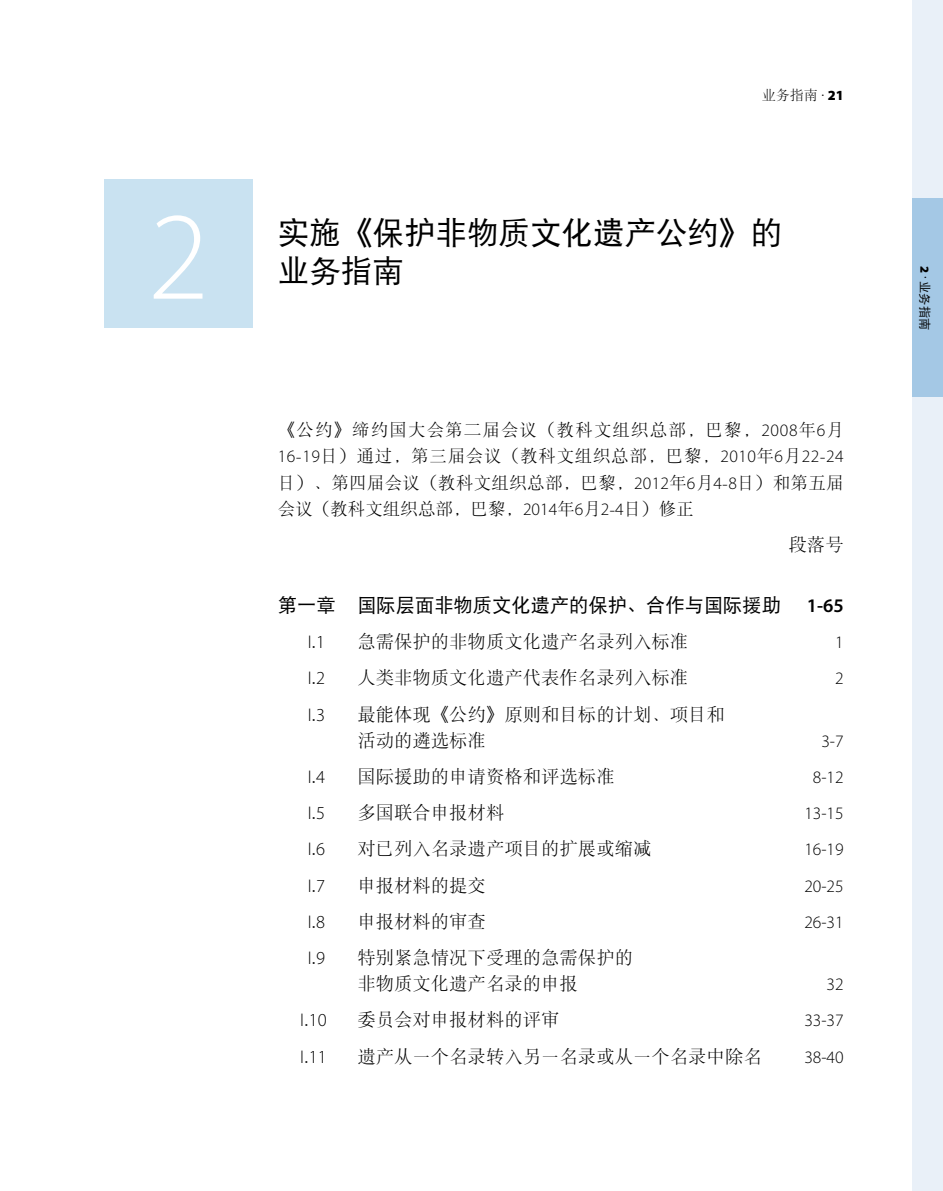
<style>
.page{position:relative;width:943px;height:1191px;background:#fff}
.page>*{position:absolute;margin:0;border:0;box-sizing:border-box;transform-origin:0 0}
.t1{font:300 126px "Myriad Pro";color:#fff}
.Ch_Titre_numéroté{font:31.5px/38.5px "DFP Hei W5";color:#000}
.Ch_Tab_mat_1_Chap_2{font:19.25px "DFP Hei W5";color:#000}
.Ch_Tab_mat_1_Chap_2-2{font:600 19.25px "Myriad Pro";color:#000}
.Ch_Tab_mat_2_Chap_2{font:18.38px/26.2px "DFP Song W3";color:#000}
.Ch_Tab_mat_2_Chap_2-2{font:300 18.38px "Myriad Pro";color:#000}
.Txt_Art{font:18.38px "DFP Song W3";color:#000}
.Ch_texte_courant{font:17.5px/26.2px "DFP Song W3";letter-spacing:.015em;color:#000;text-align:justify}
.Ch_Tab_mat_2_Chap_2-3{font:300 17.5px "Myriad Pro";color:#000}
.t2{font:14px "DFP Song W3";color:#000}
.t3{font:12.25px "DFP Hei W5";color:#000}
.t4{font:12.25px "Myriad Pro";color:#000}
.s1{font-family:"Myriad Pro";font-weight:900}
.s2{font-family:"Myriad Pro";font-weight:300}
.s3{font-family:"DFP Song W3";font-weight:400}
</style>
<div class="page">
<div style="left:912px;top:0;width:31px;height:1191px;background:#e9f0f8"></div>
<div style="left:911px;top:198px;width:32px;height:199px;background:#a4c8e5"></div>
<div style="left:104px;top:179px;width:149px;height:148px;background:#c9e2f1"></div>
<p class="t2" style="left:762px;top:87px;width:83px">业务指南 . <span class="s1">21</span></p>
<p class="t1" style="left:148px;top:181px;width:63px">2</p>
<p class="Ch_Titre_numéroté" style="left:278px;top:212px;width:506px">实施《保护非物质文化遗产公约》的业务指南</p>
<p class="Ch_texte_courant" style="left:278px;top:416px;width:567px">《公约》缔约国大会第二届会议（教科文组织总部，巴黎，<span class="s2">2008</span>年<span class="s2">6</span>月<span class="s2">16</span>-<span class="s2">19</span>日）通过，第三届会议（教科文组织总部，巴黎，<span class="s2">2010</span>年<span class="s2">6</span>月<span class="s2">22</span>-<span class="s2">24</span>日）、第四届会议（教科文组织总部，巴黎，<span class="s2">2012</span>年<span class="s2">6</span>月<span class="s2">4</span>-<span class="s2">8</span>日）和第五届会议（教科文组织总部，巴黎，<span class="s2">2014</span>年<span class="s2">6</span>月<span class="s2">2</span>-<span class="s2">4</span>日）修正</p>
<p class="Txt_Art" style="left:788px;top:534px;width:57px">段落号</p>
<p class="Ch_Tab_mat_1_Chap_2" style="left:278px;top:595px;width:504px">第一章 国际层面非物质文化遗产的保护、合作与国际援助</p>
<p class="Ch_Tab_mat_1_Chap_2-2" style="left:806px;top:593px;width:39px">1-65</p>
<p class="Ch_Tab_mat_2_Chap_2-2" style="left:308px;top:631px;width:19px">I<span class="s3">.</span>1</p>
<p class="Ch_Tab_mat_2_Chap_2" style="left:357px;top:628px;width:332px">急需保护的非物质文化遗产名录列入标准</p>
<p class="Ch_Tab_mat_2_Chap_2-3" style="left:835px;top:632px;width:10px">1</p>
<p class="Ch_Tab_mat_2_Chap_2-2" style="left:308px;top:667px;width:19px">I<span class="s3">.</span>2</p>
<p class="Ch_Tab_mat_2_Chap_2" style="left:357px;top:664px;width:332px">人类非物质文化遗产代表作名录列入标准</p>
<p class="Ch_Tab_mat_2_Chap_2-3" style="left:835px;top:668px;width:10px">2</p>
<p class="Ch_Tab_mat_2_Chap_2-2" style="left:308px;top:703px;width:19px">I<span class="s3">.</span>3</p>
<p class="Ch_Tab_mat_2_Chap_2" style="left:357px;top:700px;width:369px">最能体现《公约》原则和目标的计划、项目和活动的遴选标准</p>
<p class="Ch_Tab_mat_2_Chap_2-3" style="left:821px;top:730px;width:24px">3-7</p>
<p class="Ch_Tab_mat_2_Chap_2-2" style="left:308px;top:766px;width:19px">I<span class="s3">.</span>4</p>
<p class="Ch_Tab_mat_2_Chap_2" style="left:357px;top:763px;width:259px">国际援助的申请资格和评选标准</p>
<p class="Ch_Tab_mat_2_Chap_2-3" style="left:812px;top:766px;width:32px">8-12</p>
<p class="Ch_Tab_mat_2_Chap_2-2" style="left:308px;top:802px;width:19px">I<span class="s3">.</span>5</p>
<p class="Ch_Tab_mat_2_Chap_2" style="left:357px;top:799px;width:149px">多国联合申报材料</p>
<p class="Ch_Tab_mat_2_Chap_2-3" style="left:804px;top:803px;width:41px">13-15</p>
<p class="Ch_Tab_mat_2_Chap_2-2" style="left:308px;top:838px;width:19px">I<span class="s3">.</span>6</p>
<p class="Ch_Tab_mat_2_Chap_2" style="left:357px;top:835px;width:296px">对已列入名录遗产项目的扩展或缩减</p>
<p class="Ch_Tab_mat_2_Chap_2-3" style="left:804px;top:839px;width:41px">16-19</p>
<p class="Ch_Tab_mat_2_Chap_2-2" style="left:308px;top:874px;width:19px">I<span class="s3">.</span>7</p>
<p class="Ch_Tab_mat_2_Chap_2" style="left:357px;top:871px;width:130px">申报材料的提交</p>
<p class="Ch_Tab_mat_2_Chap_2-3" style="left:804px;top:875px;width:41px">20-25</p>
<p class="Ch_Tab_mat_2_Chap_2-2" style="left:308px;top:910px;width:19px">I<span class="s3">.</span>8</p>
<p class="Ch_Tab_mat_2_Chap_2" style="left:357px;top:907px;width:130px">申报材料的审查</p>
<p class="Ch_Tab_mat_2_Chap_2-3" style="left:804px;top:911px;width:41px">26-31</p>
<p class="Ch_Tab_mat_2_Chap_2-2" style="left:308px;top:946px;width:19px">I<span class="s3">.</span>9</p>
<p class="Ch_Tab_mat_2_Chap_2" style="left:357px;top:944px;width:277px">特别紧急情况下受理的急需保护的非物质文化遗产名录的申报</p>
<p class="Ch_Tab_mat_2_Chap_2-3" style="left:826px;top:974px;width:19px">32</p>
<p class="Ch_Tab_mat_2_Chap_2-2" style="left:300px;top:1009px;width:28px">I<span class="s3">.</span>10</p>
<p class="Ch_Tab_mat_2_Chap_2" style="left:357px;top:1006px;width:204px">委员会对申报材料的评审</p>
<p class="Ch_Tab_mat_2_Chap_2-3" style="left:804px;top:1010px;width:41px">33-37</p>
<p class="Ch_Tab_mat_2_Chap_2-2" style="left:300px;top:1045px;width:28px">I<span class="s3">.</span>11</p>
<p class="Ch_Tab_mat_2_Chap_2" style="left:357px;top:1042px;width:406px">遗产从一个名录转入另一名录或从一个名录中除名</p>
<p class="Ch_Tab_mat_2_Chap_2-3" style="left:804px;top:1046px;width:41px">38-40</p>
<p class="t3" style="left:931px;top:266px;width:65px;rotate:90deg"><span class="s1">2</span> 业务指南</p>
<p class="t4" style="left:936px;top:276px;width:4px;rotate:90deg">.</p>
</div>
